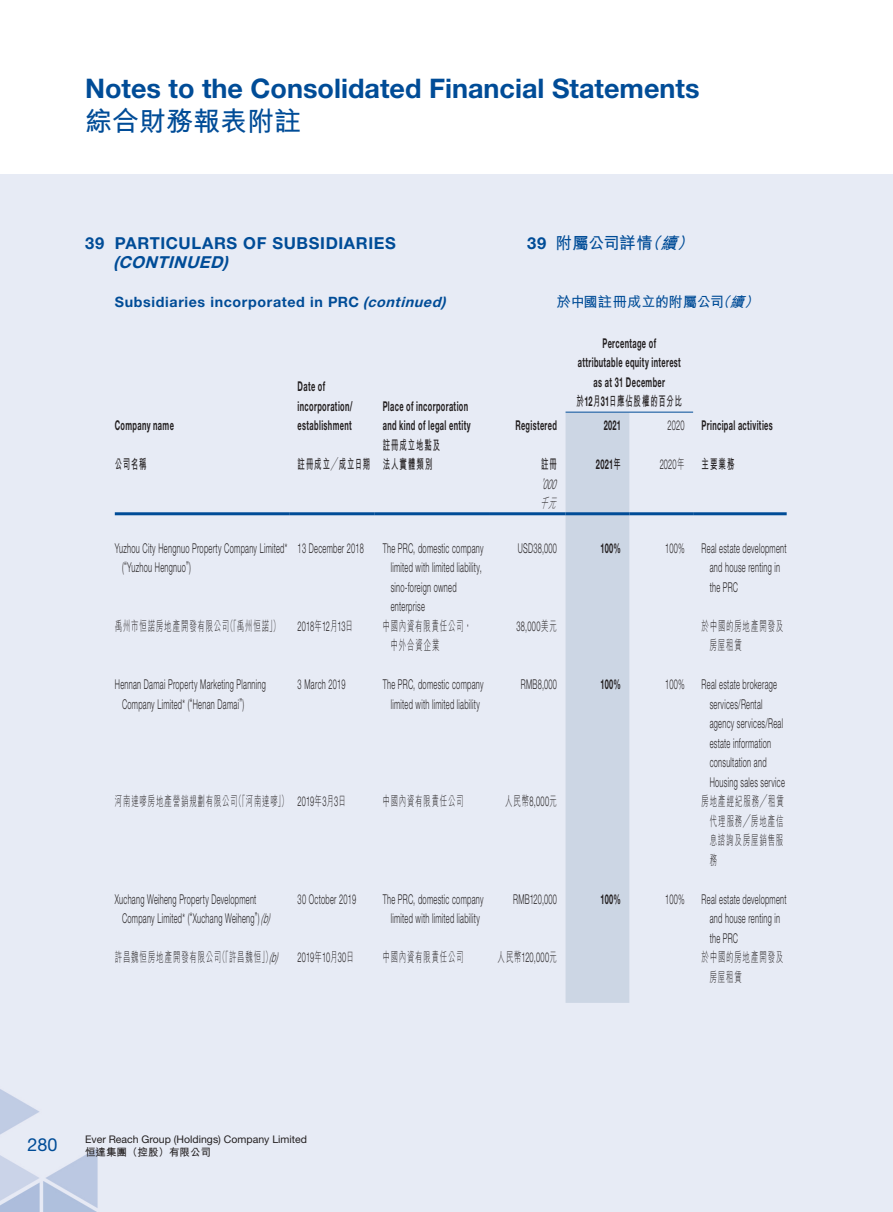
<style>
.page{position:relative;width:893px;height:1212px;background:#fff}
.page>*{position:absolute;margin:0;border:0;box-sizing:border-box;transform-origin:0 0}
.t1{font:700 27px "Helvetica Neue LT Std";color:#004c97}
.t2{font:700 27px "M Hei HK";color:#004c97}
.t3{font:18px "Helvetica Neue LT Std";color:#004c97}
._01_H1{font:700 16.5px/19.5px "Helvetica Neue LT Std";letter-spacing:.035em;color:#004c97}
._01_H1-2{font:700 16.5px "M Hei HK";letter-spacing:-.025em;color:#004c97}
._02_H2{font:700 14.25px "Helvetica Neue LT Std";letter-spacing:.045em;color:#004c97}
._02_H2-2{font:700 14.25px "M Hei HK";color:#004c97}
._50_Table_txt{font:300 13.5px/19.5px "Helvetica Neue LT Std";letter-spacing:.04em;color:#231f20;scale:.55 1}
._50_Table_txt-2{font:700 13.5px/19.5px "Helvetica Neue LT Std";letter-spacing:.045em;color:#231f20;scale:.55 1}
._50_Table_txt-3{font:300 13.5px/19.5px "M Hei HK";letter-spacing:.11em;color:#231f20;scale:.55 1}
._50_Table_txt-4{font:700 13.5px "M Hei HK";letter-spacing:.125em;color:#231f20;scale:.55 1}
._50_Table_txt-5{font:700 13.5px "M Hei HK";letter-spacing:.105em;color:#231f20;scale:.55 1}
._50_Table_txt-6{font:italic 300 13.5px "Helvetica Neue LT Std";color:#231f20;scale:.55 1}
._50_Table_txt-7{font:italic 300 13.5px "M Hei HK";color:#231f20;scale:.55 1}
.t4{font:10.5px "Helvetica Neue LT Std";color:#231f20}
.t5{font:700 10.5px "M Hei HK";color:#231f20}
.s1{font-style:italic}
.s2{font-family:"Helvetica Neue LT Std"}
.s3{font-family:"M Hei HK"}
.s4{font-family:"Helvetica Neue LT Std";font-style:italic}
</style>
<div class="page">
<div style="left:0;top:174px;width:893px;height:1038px;background:#e7ebf5"></div>
<div style="left:566px;top:413px;width:63px;height:590px;background:#ccd6e4"></div>
<hr style="left:566px;top:412px;width:127px;height:1px;background:#004c97">
<hr style="left:115px;top:512px;width:174px;height:3px;background:#004c97">
<hr style="left:289px;top:512px;width:85px;height:3px;background:#004c97">
<hr style="left:374px;top:512px;width:115px;height:3px;background:#004c97">
<hr style="left:489px;top:512px;width:77px;height:3px;background:#004c97">
<hr style="left:566px;top:512px;width:63px;height:3px;background:#004c97">
<hr style="left:629px;top:512px;width:64px;height:3px;background:#004c97">
<hr style="left:693px;top:512px;width:94px;height:3px;background:#004c97">
<h1 class="t1" style="left:85px;top:72px;width:616px">Notes to the Consolidated Financial Statements</h1>
<h1 class="t2" style="left:85px;top:101px;width:217px">綜合財務報表附註</h1>
<p class="_01_H1" style="left:113px;top:233px;width:284px;text-indent:-28px">39 PARTICULARS OF SUBSIDIARIES <span class="s1">(CONTINUED)</span></p>
<p class="_02_H2" style="left:115px;top:293px;width:332px">Subsidiaries incorporated in PRC <span class="s1">(continued)</span></p>
<p class="_01_H1-2" style="left:527px;top:231px;width:173px"><span class="s2">39</span> 附屬公司詳情<span class="s1">（續）</span></p>
<p class="_02_H2-2" style="left:556px;top:292px;width:208px">於中國註冊成立的附屬公司<span class="s1">（續）</span></p>
<p class="_50_Table_txt-2" style="left:115px;top:415px;width:109px">Company name</p>
<p class="_50_Table_txt-2" style="left:298px;top:376px;width:102px">Date of incorporation/ establishment</p>
<p class="_50_Table_txt-4" style="left:115px;top:454px;width:59px">公司名稱</p>
<p class="_50_Table_txt-4" style="left:298px;top:454px;width:133px">註冊成立╱成立日期</p>
<p class="_50_Table_txt-2" style="left:383px;top:396px;width:157px">Place of incorporation</p>
<p class="_50_Table_txt-2" style="left:383px;top:415px;width:162px">and kind of legal entity</p>
<p class="_50_Table_txt-2" style="left:515px;top:415px;width:77px">Registered</p>
<p class="_50_Table_txt-2" style="left:602px;top:333px;width:99px">Percentage of</p>
<p class="_50_Table_txt-2" style="left:578px;top:352px;width:189px">attributable equity interest</p>
<p class="_50_Table_txt-2" style="left:594px;top:372px;width:131px">as at 31 December</p>
<p class="_50_Table_txt-5" style="left:577px;top:391px;width:193px">於<span class="s2">12</span>月<span class="s2">31</span>日應佔股權的百分比</p>
<p class="_50_Table_txt-2" style="left:604px;top:415px;width:33px">2021</p>
<p class="_50_Table_txt" style="left:667px;top:415px;width:33px">2020</p>
<p class="_50_Table_txt-2" style="left:702px;top:415px;width:131px">Principal activities</p>
<p class="_50_Table_txt-4" style="left:383px;top:435px;width:106px">註冊成立地點及</p>
<p class="_50_Table_txt-4" style="left:383px;top:454px;width:92px">法人實體類別</p>
<p class="_50_Table_txt-4" style="left:541px;top:454px;width:30px">註冊</p>
<p class="_50_Table_txt-2" style="left:596px;top:454px;width:47px">2021<span class="s3">年</span></p>
<p class="_50_Table_txt" style="left:660px;top:454px;width:47px">2020<span class="s3">年</span></p>
<p class="_50_Table_txt-4" style="left:702px;top:454px;width:61px">主要業務</p>
<p class="_50_Table_txt-6" style="left:541px;top:476px;width:36px">’000</p>
<p class="_50_Table_txt-7" style="left:540px;top:496px;width:37px">千元</p>
<p class="_50_Table_txt" style="left:122px;top:538px;width:302px;text-indent:-7px">Yuzhou City Hengnuo Property Company Limited* (“Yuzhou Hengnuo”)</p>
<p class="_50_Table_txt" style="left:298px;top:538px;width:122px">13 December 2018</p>
<p class="_50_Table_txt" style="left:391px;top:538px;width:170px;text-indent:-8px">The PRC, domestic company limited with limited liability, sino-foreign owned enterprise</p>
<p class="_50_Table_txt" style="left:518px;top:538px;width:73px">USD38,000</p>
<p class="_50_Table_txt-2" style="left:600px;top:538px;width:39px">100%</p>
<p class="_50_Table_txt" style="left:665px;top:538px;width:37px">100%</p>
<p class="_50_Table_txt" style="left:710px;top:538px;width:141px;text-indent:-8px">Real estate development and house renting in the PRC</p>
<p class="_50_Table_txt-3" style="left:115px;top:616px;width:302px">禹州市恒諾房地產開發有限公司（「禹州恒諾」）</p>
<p class="_50_Table_txt" style="left:298px;top:616px;width:102px">2018<span class="s3">年</span>12<span class="s3">月</span>13<span class="s3">日</span></p>
<p class="_50_Table_txt-3" style="left:391px;top:616px;width:148px;text-indent:-8px">中國內資有限責任公司，中外合資企業</p>
<p class="_50_Table_txt" style="left:517px;top:616px;width:75px">38,000<span class="s3">美元</span></p>
<p class="_50_Table_txt-3" style="left:710px;top:616px;width:135px;text-indent:-8px">於中國的房地產開發及房屋租賃</p>
<p class="_50_Table_txt" style="left:122px;top:674px;width:263px;text-indent:-7px">Hennan Damai Property Marketing Planning<br>Company Limited* (“Henan Damai”)</p>
<p class="_50_Table_txt" style="left:298px;top:674px;width:89px">3 March 2019</p>
<p class="_50_Table_txt" style="left:383px;top:674px;width:185px;text-align:center">The PRC, domestic company limited with limited liability</p>
<p class="_50_Table_txt" style="left:521px;top:674px;width:67px">RMB8,000</p>
<p class="_50_Table_txt-2" style="left:600px;top:674px;width:39px">100%</p>
<p class="_50_Table_txt" style="left:665px;top:674px;width:37px">100%</p>
<p class="_50_Table_txt" style="left:710px;top:674px;width:138px;text-indent:-8px">Real estate brokerage services/Rental agency services/Real estate information consultation and<br>Housing sales service</p>
<p class="_50_Table_txt-3" style="left:115px;top:791px;width:317px">河南達嘜房地產營銷規劃有限公司（「河南達嘜」）</p>
<p class="_50_Table_txt" style="left:298px;top:791px;width:89px">2019<span class="s3">年</span>3<span class="s3">月</span>3<span class="s3">日</span></p>
<p class="_50_Table_txt-3" style="left:383px;top:791px;width:148px">中國內資有限責任公司</p>
<p class="_50_Table_txt" style="left:505px;top:791px;width:96px"><span class="s3">人民幣</span>8,000<span class="s3">元</span></p>
<p class="_50_Table_txt-3" style="left:710px;top:791px;width:137px;text-align:justify;text-indent:-8px">房地產經紀服務╱租賃代理服務╱房地產信息諮詢及房屋銷售服務</p>
<p class="_50_Table_txt" style="left:122px;top:889px;width:273px;text-indent:-7px">Xuchang Weiheng Property Development<br>Company Limited* (“Xuchang Weiheng”) <span class="s1">(b)</span></p>
<p class="_50_Table_txt" style="left:298px;top:889px;width:108px">30 October 2019</p>
<p class="_50_Table_txt" style="left:383px;top:889px;width:185px;text-align:center">The PRC, domestic company limited with limited liability</p>
<p class="_50_Table_txt" style="left:513px;top:889px;width:81px">RMB120,000</p>
<p class="_50_Table_txt-2" style="left:600px;top:889px;width:39px">100%</p>
<p class="_50_Table_txt" style="left:665px;top:889px;width:37px">100%</p>
<p class="_50_Table_txt" style="left:710px;top:889px;width:141px;text-indent:-8px">Real estate development and house renting in the PRC</p>
<p class="_50_Table_txt-3" style="left:115px;top:947px;width:302px">許昌魏恒房地產開發有限公司（「許昌魏恒」）<span class="s4">(b)</span></p>
<p class="_50_Table_txt" style="left:298px;top:947px;width:104px">2019<span class="s3">年</span>10<span class="s3">月</span>30<span class="s3">日</span></p>
<p class="_50_Table_txt-3" style="left:383px;top:947px;width:148px">中國內資有限責任公司</p>
<p class="_50_Table_txt" style="left:498px;top:947px;width:110px"><span class="s3">人民幣</span>120,000<span class="s3">元</span></p>
<p class="_50_Table_txt-3" style="left:710px;top:947px;width:135px;text-indent:-8px">於中國的房地產開發及房屋租賃</p>
<p class="t4" style="left:85px;top:1133px;width:223px">Ever Reach Group (Holdings) Company Limited</p>
<h2 class="t3" style="left:28px;top:1134px;width:32px">280</h2>
<p class="t5" style="left:85px;top:1144px;width:127px">恒達集團（控股）有限公司</p>
</div>
